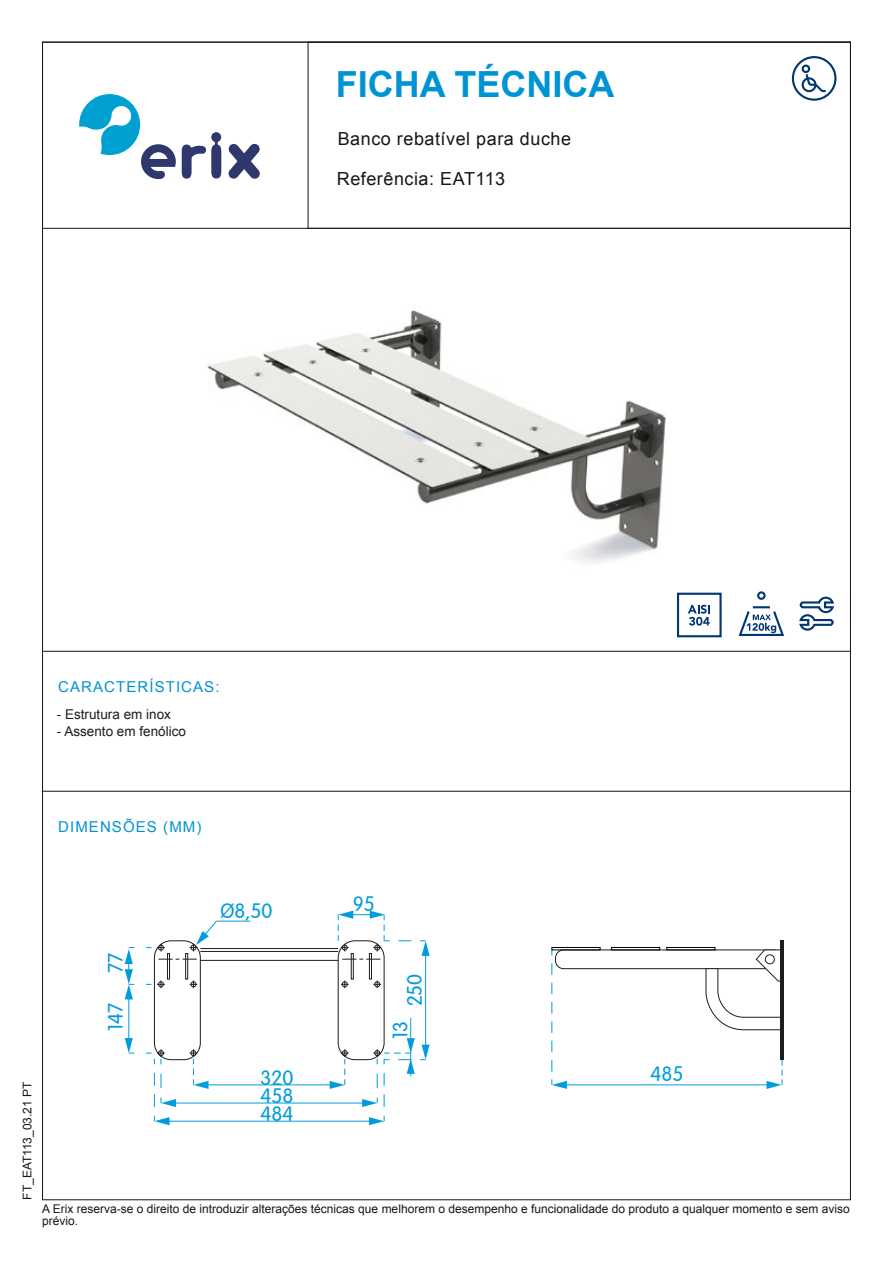
<style>
.page{position:relative;width:893px;height:1263px;background:#fff}
.page>*{position:absolute;margin:0;border:0;box-sizing:border-box;transform-origin:0 0}
.t1{font:700 36px "Arial";color:#0093d3}
.t2{font:300 20.4px/18.5px "VAG Rounded LT";color:#009cde;text-align:justify}
.t3{font:18px "Arial";letter-spacing:.03em;color:#1a1413}
.t4{font:15px "Arial";letter-spacing:.075em;color:#0093d3}
.t5{font:13.5px "Arial";color:#1d1d1b}
.t6{font:12px/12px "Arial";color:#1a1413}
</style>
<div class="page">
<img style="left:207px;top:310px;width:485px;height:283px">
<svg style="left:182px;top:132px;width:39px;height:47px"></svg>
<svg style="left:228px;top:143px;width:32px;height:36px"></svg>
<svg style="left:79px;top:94px;width:97px;height:85px"></svg>
<div style="left:308px;top:42px;width:543px;height:187px;border:1px solid #1a1413"></div>
<hr style="left:42px;top:651px;width:809px;height:1px;background:#1a1413">
<hr style="left:42px;top:791px;width:809px;height:1px;background:#1a1413">
<svg style="left:738px;top:606px;width:46px;height:30px"></svg>
<div style="left:757px;top:591px;width:9px;height:9px;border:2px solid #003671;border-radius:50%"></div>
<svg style="left:799px;top:596px;width:36px;height:35px"></svg>
<div style="left:677px;top:593px;width:45px;height:44px;border:2px solid #003671"></div>
<svg style="left:688px;top:605px;width:22px;height:21px"></svg>
<div style="left:792px;top:56px;width:44px;height:45px;border:2px solid #003671;border-radius:50%"></div>
<div style="left:802px;top:65px;width:8px;height:8px;border:2px solid #003671;border-radius:50%"></div>
<div style="left:802px;top:77px;width:14px;height:15px;border:2px solid #003671;border-radius:50%"></div>
<svg style="left:804px;top:72px;width:22px;height:21px"></svg>
<div style="left:555px;top:949px;width:228px;height:20px;border:1px solid #1d1d1b;border-radius:8px"></div>
<svg style="left:705px;top:949px;width:75px;height:82px"></svg>
<hr style="left:780px;top:941px;width:4px;height:119px;background:#1d1d1b">
<div style="left:154px;top:940px;width:47px;height:120px;border:1px solid #1d1d1b;border-radius:17px"></div>
<svg style="left:190px;top:980px;width:7px;height:8px"></svg>
<div style="left:167px;top:953px;width:3px;height:26px;border:1px solid #1d1d1b"></div>
<div style="left:185px;top:953px;width:3px;height:26px;border:1px solid #1d1d1b"></div>
<svg style="left:158px;top:959px;width:39px;height:1px"></svg>
<div style="left:338px;top:940px;width:47px;height:120px;border:1px solid #1d1d1b;border-radius:17px"></div>
<svg style="left:341px;top:980px;width:8px;height:8px"></svg>
<svg style="left:373px;top:980px;width:8px;height:8px"></svg>
<div style="left:351px;top:953px;width:3px;height:26px;border:1px solid #1d1d1b"></div>
<div style="left:369px;top:953px;width:3px;height:26px;border:1px solid #1d1d1b"></div>
<svg style="left:342px;top:959px;width:38px;height:1px"></svg>
<hr style="left:200px;top:960px;width:138px;height:1px;background:#1d1d1b">
<hr style="left:200px;top:951px;width:138px;height:1px;background:#1d1d1b">
<hr style="left:200px;top:948px;width:138px;height:1px;background:#1d1d1b">
<svg style="left:146px;top:944px;width:19px;height:7px"></svg>
<svg style="left:146px;top:980px;width:19px;height:8px"></svg>
<hr style="left:128px;top:997px;width:1px;height:44px;background:#009cde">
<svg style="left:125px;top:947px;width:9px;height:52px"></svg>
<hr style="left:425px;top:953px;width:1px;height:94px;background:#009cde">
<hr style="left:167px;top:1121px;width:205px;height:1px;background:#009cde">
<hr style="left:206px;top:1084px;width:126px;height:1px;background:#009cde">
<hr style="left:564px;top:1084px;width:205px;height:1px;background:#009cde">
<hr style="left:173px;top:1102px;width:192px;height:1px;background:#009cde">
<svg style="left:190px;top:920px;width:28px;height:31px"></svg>
<svg style="left:125px;top:1038px;width:9px;height:16px"></svg>
<svg style="left:420px;top:940px;width:10px;height:16px"></svg>
<svg style="left:190px;top:1049px;width:19px;height:40px"></svg>
<svg style="left:330px;top:1049px;width:19px;height:40px"></svg>
<svg style="left:338px;top:911px;width:73px;height:40px"></svg>
<svg style="left:551px;top:963px;width:16px;height:126px"></svg>
<svg style="left:767px;top:1060px;width:16px;height:29px"></svg>
<svg style="left:146px;top:1049px;width:19px;height:15px"></svg>
<svg style="left:154px;top:1073px;width:22px;height:52px"></svg>
<svg style="left:362px;top:1018px;width:68px;height:107px"></svg>
<hr style="left:217px;top:921px;width:33px;height:1px;background:#009cde">
<div style="left:551px;top:947px;width:50px;height:3px;border:1px solid #000"></div>
<div style="left:611px;top:947px;width:49px;height:3px;border:1px solid #000"></div>
<div style="left:666px;top:947px;width:49px;height:3px;border:1px solid #000"></div>
<h1 class="t1" style="left:336px;top:61px;width:280px">FICHA TÉCNICA</h1>
<h3 class="t3" style="left:338px;top:127px;width:235px">Banco rebatível para duche</h3>
<h3 class="t3" style="left:337px;top:167px;width:170px">Referência: EAT113</h3>
<p class="t4" style="left:58px;top:677px;width:163px">CARACTERÍSTICAS:</p>
<p class="t5" style="left:57px;top:706px;width:116px">- Estrutura em inox</p>
<p class="t5" style="left:57px;top:722px;width:131px">- Assento em fenólico</p>
<p class="t4" style="left:58px;top:817px;width:145px">DIMENSÕES (MM)</p>
<h2 class="t2" style="left:221px;top:902px;width:53px">Ø8,50</h2>
<h2 class="t2" style="left:353px;top:895px;width:23px">95</h2>
<h2 class="t2" style="left:107px;top:973px;width:22px;rotate:-90deg">77</h2>
<h2 class="t2" style="left:107px;top:1031px;width:30px;rotate:-90deg">147</h2>
<h2 class="t2" style="left:406px;top:1006px;width:34px;rotate:-90deg">250</h2>
<h2 class="t2" style="left:392px;top:1039px;width:20px;rotate:-90deg">13</h2>
<p class="t6" style="left:21px;top:1200px;width:120px;rotate:-90deg">FT_EAT113_03.21 PT</p>
<h2 class="t2" style="left:261px;top:1069px;width:34px">320<br>458<br>484</h2>
<h2 class="t2" style="left:650px;top:1065px;width:34px">485</h2>
<p class="t6" style="left:42px;top:1203px;width:809px">A Erix reserva-se o direito de introduzir alterações técnicas que melhorem o desempenho e funcionalidade do produto a qualquer momento e sem aviso prévio.</p>
</div>
